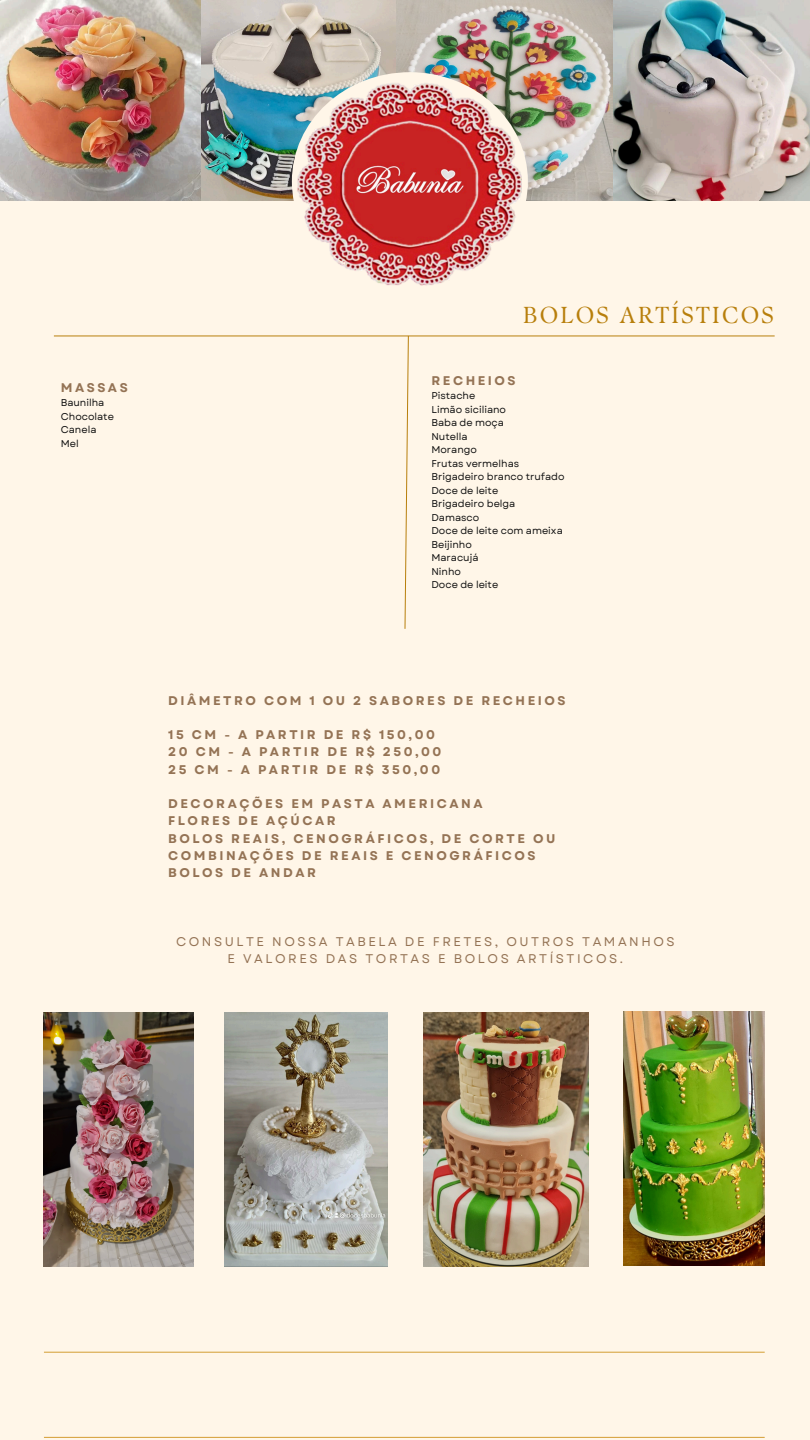
<style>
.page{position:relative;width:810px;height:1440px;background:#fff6e8}
.page>*{position:absolute;margin:0;border:0;box-sizing:border-box;transform-origin:0 0}
.t1{font:23.1px "TY Serif D";letter-spacing:.1em;color:#b87f0c}
.t2{font:700 12.6px/17.2px "Garet";letter-spacing:.2em;color:#947355}
.t3{font:12.6px/17.2px "Garet";letter-spacing:.2em;color:#947355;text-align:center}
.t4{font:9.9px/13.5px "Garet";color:#101010}
</style>
<div class="page">
<svg style="left:404px;top:335px;width:5px;height:294px"></svg>
<hr style="left:54px;top:336px;width:721px;height:1px;background:#b87f0c">
<hr style="left:44px;top:1352px;width:721px;height:1px;background:#d49e33">
<hr style="left:44px;top:1437px;width:721px;height:1px;background:#d49e33">
<img style="left:201px;top:0;width:609px;height:201px">
<img style="left:296px;top:80px;width:226px;height:206px">
<img style="left:0;top:0;width:201px;height:201px">
<img style="left:44px;top:1013px;width:150px;height:254px">
<img style="left:225px;top:1013px;width:162px;height:254px">
<img style="left:423px;top:1013px;width:165px;height:254px">
<img style="left:624px;top:1011px;width:141px;height:254px">
<p class="t2" style="left:61px;top:379px;width:68px">MASSAS</p>
<p class="t4" style="left:61px;top:396px;width:55px">Baunilha<br>Chocolate<br>Canela<br>Mel</p>
<p class="t1" style="left:523px;top:301px;width:252px">BOLOS ARTÍSTICOS</p>
<p class="t2" style="left:431px;top:372px;width:86px">RECHEIOS</p>
<p class="t4" style="left:431px;top:389px;width:135px">Pistache<br>Limão siciliano<br>Baba de moça<br>Nutella<br>Morango<br>Frutas vermelhas<br>Brigadeiro branco trufado<br>Doce de leite<br>Brigadeiro belga<br>Damasco<br>Doce de leite com ameixa<br>Beijinho<br>Maracujá<br>Ninho<br>Doce de leite</p>
<h1 class="t2" style="left:168px;top:692px;width:399px">DIÂMETRO COM 1 OU 2 SABORES DE RECHEIOS</h1>
<p class="t2" style="left:168px;top:726px;width:268px">15 CM - A PARTIR DE R$ 150,00</p>
<p class="t2" style="left:168px;top:743px;width:275px">20 CM - A PARTIR DE R$ 250,00</p>
<p class="t2" style="left:168px;top:761px;width:273px">25 CM - A PARTIR DE R$ 350,00</p>
<p class="t2" style="left:168px;top:795px;width:316px">DECORAÇÕES EM PASTA AMERICANA</p>
<p class="t2" style="left:168px;top:812px;width:169px">FLORES DE AÇÚCAR</p>
<p class="t2" style="left:168px;top:830px;width:389px">BOLOS REAIS, CENOGRÁFICOS, DE CORTE OU<br>COMBINAÇÕES DE REAIS E CENOGRÁFICOS</p>
<p class="t2" style="left:168px;top:864px;width:149px">BOLOS DE ANDAR</p>
<p class="t3" style="left:176px;top:933px;width:500px">CONSULTE NOSSA TABELA DE FRETES, OUTROS TAMANHOS<br>E VALORES DAS TORTAS E BOLOS ARTÍSTICOS.</p>
</div>
